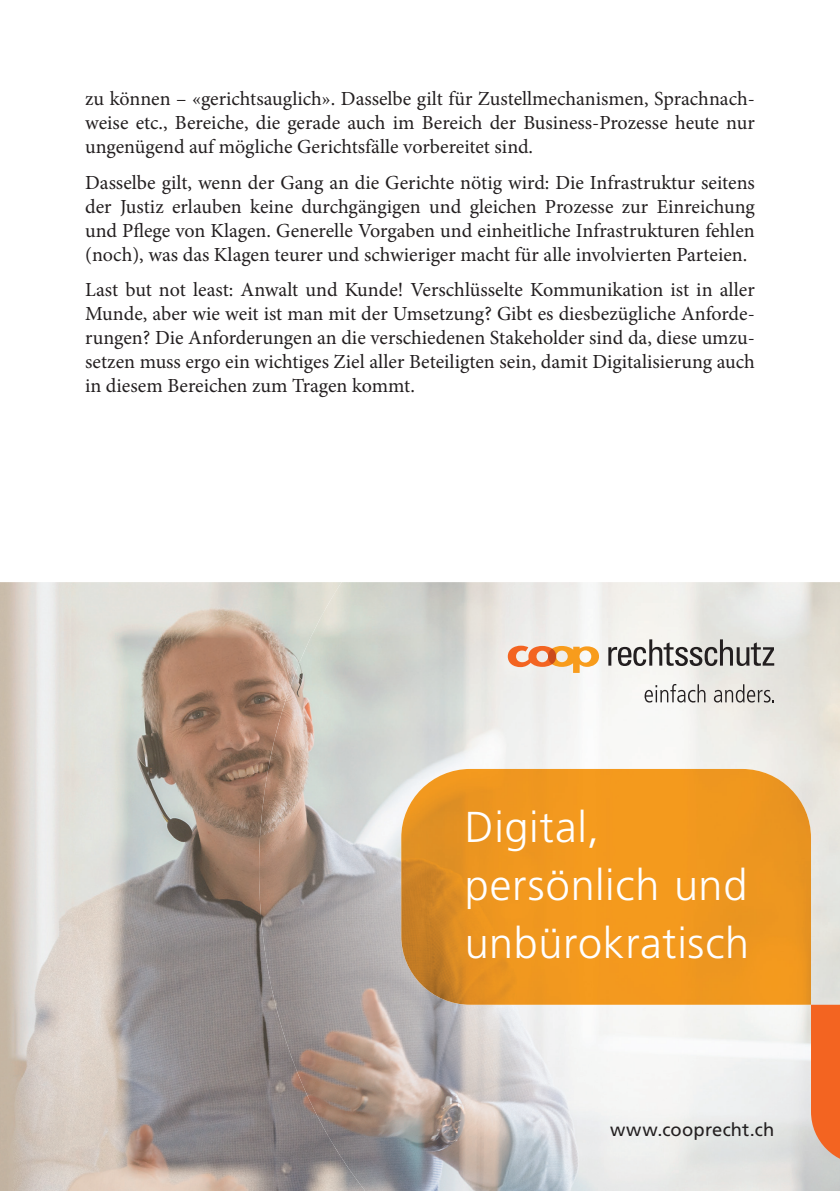
<style>
.page{position:relative;width:840px;height:1191px;background:#fff}
.page>*{position:absolute;margin:0;border:0;box-sizing:border-box;transform-origin:0 0}
.t1{font:300 43.2px/58.2px "Frutiger LT Std";letter-spacing:.015em;color:#fff}
.t2{font:20px/24px "Minion Pro";color:#231f20;text-align:justify}
.t3{font:18.4px "Frutiger LT Std";letter-spacing:.01em;color:#231f20}
</style>
<div class="page">
<img style="left:0;top:582px;width:328px;height:609px">
<img style="left:266px;top:582px;width:573px;height:197px">
<img style="left:259px;top:779px;width:198px;height:357px">
<div style="left:810px;top:779px;width:29px;height:71px;background:#e9e7e0"></div>
<img style="left:791px;top:850px;width:48px;height:341px">
<img style="left:457px;top:1004px;width:334px;height:187px">
<img style="left:328px;top:1136px;width:130px;height:55px">
<svg style="left:507px;top:645px;width:91px;height:28px"></svg>
<svg style="left:547px;top:648px;width:9px;height:16px"></svg>
<svg style="left:608px;top:639px;width:165px;height:27px"></svg>
<svg style="left:644px;top:684px;width:61px;height:18px"></svg>
<svg style="left:713px;top:684px;width:61px;height:18px"></svg>
<img style="left:401px;top:769px;width:409px;height:235px">
<svg style="left:810px;top:1004px;width:29px;height:160px;background:#ed753c"></svg>
<p class="t2" style="left:85px;top:87px;width:671px">zu können – «gerichtsauglich». Dasselbe gilt für Zustellmechanismen, Sprachnach&shy;weise etc., Bereiche, die gerade auch im Bereich der Business-Prozesse heute nur ungenügend auf mögliche Gerichtsfälle vorbereitet sind.</p>
<p class="t2" style="left:85px;top:170px;width:671px">Dasselbe gilt, wenn der Gang an die Gerichte nötig wird: Die Infrastruktur seitens der Justiz erlauben keine durchgängigen und gleichen Prozesse zur Einreichung und Pflege von Klagen. Generelle Vorgaben und einheitliche Infrastrukturen fehlen (noch), was das Klagen teurer und schwieriger macht für alle involvierten Parteien.</p>
<p class="t2" style="left:85px;top:278px;width:670px">Last but not least: Anwalt und Kunde! Verschlüsselte Kommunikation ist in aller Munde, aber wie weit ist man mit der Umsetzung? Gibt es diesbezügliche Anforde&shy;rungen? Die Anforderungen an die verschiedenen Stakeholder sind da, diese umzu&shy;setzen muss ergo ein wichtiges Ziel aller Beteiligten sein, damit Digitalisierung auch in diesem Bereichen zum Tragen kommt.</p>
<h1 class="t1" style="left:464px;top:798px;width:286px">Digital, persönlich und unbürokratisch</h1>
<p class="t3" style="left:609px;top:1118px;width:166px">www.cooprecht.ch</p>
</div>
